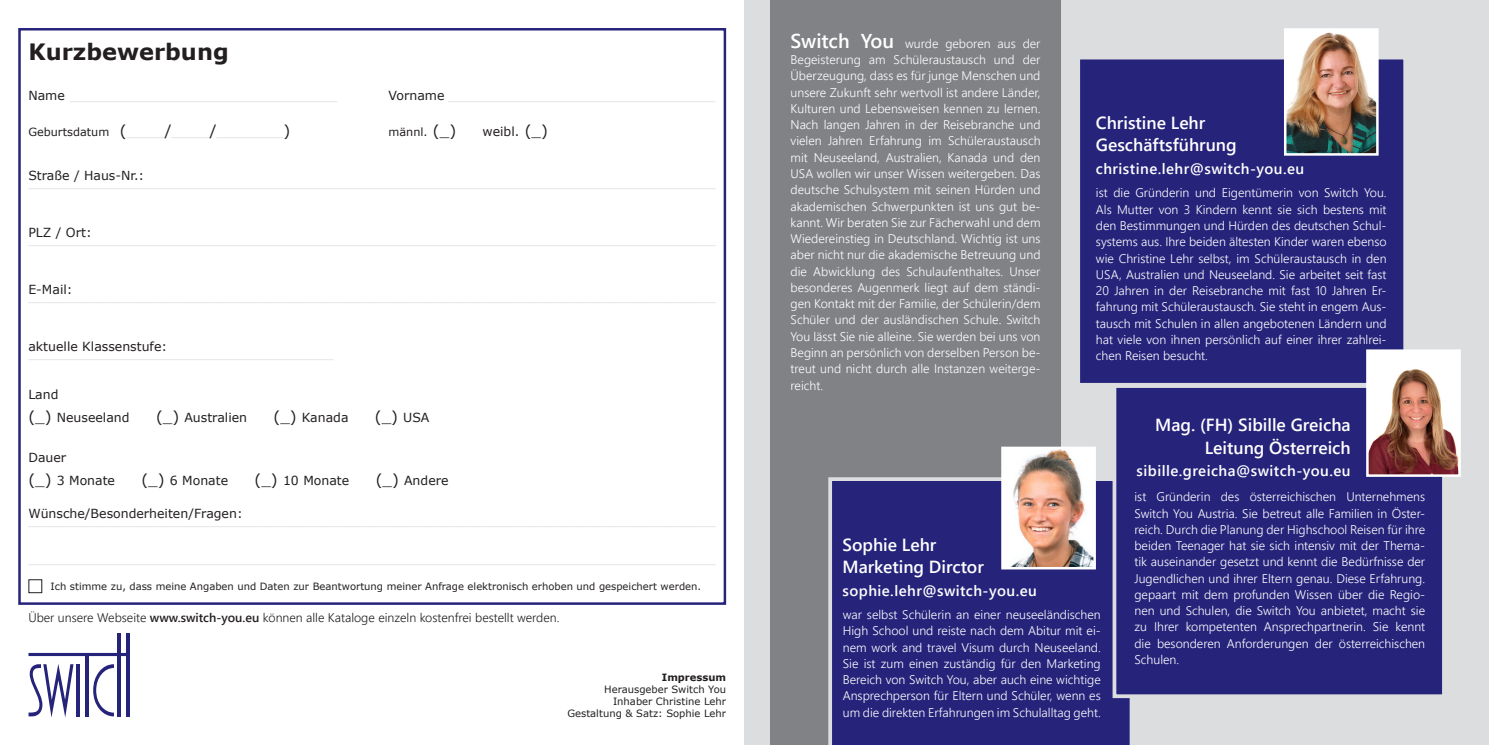
<style>
.page{position:relative;width:1489px;height:745px;background:#fff}
.page>*{position:absolute;margin:0;border:0;box-sizing:border-box;transform-origin:0 0}
.t1{font:78.12px "ARBONNIE";color:#26237b;scale:.8 1}
.t2{font:700 22.5px "Verdana";color:#231f20}
.t3{font:600 17.5px "Segoe UI";color:#fff}
.t4{font:15px "Verdana";color:#dcdddf}
.t5{font:600 15px "Segoe UI";letter-spacing:.03em;color:#fff}
.t6{font:15px "Verdana";color:#231f20}
.t7{font:300 12.5px/16.2px "Segoe UI";color:#fff;text-align:justify}
.t8{font:12.5px "Verdana";color:#231f20}
.t9{font:300 12.5px "Segoe UI";color:#231f20}
.t10{font:11.25px "Verdana";color:#231f20}
.t11{font:10px "Verdana";color:#231f20}
.t12{font:700 10px "Verdana";color:#231f20}
.s1{font-size:12.5px;color:#231f20}
.s2{font-size:11.25px;color:#231f20}
.s3{color:#231f20}
.s4{font-size:15px}
.s5{font-size:12.5px}
.s6{font-weight:600}
.s7{font-size:93.75px}
.s8{font-size:125px}
.s9{font-weight:600;font-size:20px}
</style>
<div class="page">
<hr style="left:28px;top:652px;width:100px;height:3px;background:#26237b">
<div style="left:28px;top:579px;width:14px;height:13px;border:1px solid #231f20"></div>
<div style="left:744px;top:0;width:744px;height:744px;background:#dcdddf"></div>
<div style="left:770px;top:0;width:290px;height:744px;background:#808285"></div>
<div style="left:828px;top:477px;width:302px;height:267px;background:#26237b"></div>
<div style="left:1112px;top:364px;width:333px;height:333px;background:#26237b;border:4px solid #dcdddf"></div>
<div style="left:1075px;top:54px;width:333px;height:333px;background:#26237b;border:5px solid #dcdddf"></div>
<img style="left:1286px;top:31px;width:89px;height:121px">
<div style="left:1283px;top:28px;width:95px;height:127px;border:2px solid #fff"></div>
<img style="left:1368px;top:352px;width:89px;height:121px">
<div style="left:1365px;top:349px;width:95px;height:127px;border:2px solid #fff"></div>
<img style="left:1004px;top:449px;width:88px;height:117px">
<div style="left:1001px;top:446px;width:94px;height:123px;border:2px solid #fff"></div>
<p class="t2" style="left:28px;top:36px;width:202px">Kurzbewerbung</p>
<p class="t4" style="left:28px;top:84px;width:310px"><span class="s1">Name</span> ____________________________</p>
<p class="t4" style="left:388px;top:84px;width:328px"><span class="s1">Vorname</span> ____________________________</p>
<p class="t4" style="left:28px;top:120px;width:263px"><span class="s2">Geburtsdatum</span> <span class="s3">(</span>____<span class="s3">/</span>____<span class="s3">/</span>_______<span class="s3">)</span></p>
<p class="t10" style="left:388px;top:124px;width:69px">männl. <span class="s4">(_)</span></p>
<p class="t8" style="left:482px;top:123px;width:67px">weibl. <span class="s4">(_)</span></p>
<p class="t8" style="left:28px;top:166px;width:117px">Straße / Haus-Nr.:</p>
<p class="t4" style="left:28px;top:171px;width:688px">________________________________________________________________________</p>
<p class="t8" style="left:28px;top:223px;width:65px">PLZ / Ort:</p>
<p class="t4" style="left:28px;top:228px;width:688px">________________________________________________________________________</p>
<p class="t8" style="left:28px;top:280px;width:46px">E-Mail:</p>
<p class="t4" style="left:28px;top:285px;width:688px">________________________________________________________________________</p>
<p class="t8" style="left:28px;top:337px;width:140px">aktuelle Klassenstufe:</p>
<p class="t4" style="left:28px;top:342px;width:307px">________________________________</p>
<p class="t8" style="left:28px;top:385px;width:32px">Land</p>
<p class="t8" style="left:28px;top:408px;width:103px"><span class="s4">(_)</span> Neuseeland</p>
<p class="t8" style="left:156px;top:408px;width:93px"><span class="s4">(_)</span> Australien</p>
<p class="t8" style="left:273px;top:408px;width:76px"><span class="s4">(_)</span> Kanada</p>
<p class="t6" style="left:375px;top:405px;width:56px">(_) <span class="s5">USA</span></p>
<p class="t8" style="left:28px;top:448px;width:39px">Dauer</p>
<p class="t8" style="left:28px;top:471px;width:88px"><span class="s4">(_)</span> 3 Monate</p>
<p class="t8" style="left:141px;top:471px;width:88px"><span class="s4">(_)</span> 6 Monate</p>
<p class="t8" style="left:254px;top:471px;width:96px"><span class="s4">(_)</span> 10 Monate</p>
<p class="t8" style="left:375px;top:471px;width:74px"><span class="s4">(_)</span> Andere</p>
<p class="t8" style="left:28px;top:504px;width:216px">Wünsche/Besonderheiten/Fragen:</p>
<p class="t4" style="left:28px;top:509px;width:688px">________________________________________________________________________</p>
<p class="t4" style="left:28px;top:546px;width:688px">________________________________________________________________________</p>
<p class="t11" style="left:51px;top:579px;width:652px">Ich stimme zu, dass meine Angaben und Daten zur Beantwortung meiner Anfrage elektronisch erhoben und gespeichert werden.</p>
<p class="t9" style="left:28px;top:605px;width:532px">Über unsere Webseite <span class="s6">www.switch-you.eu</span> können alle Kataloge einzeln kostenfrei bestellt werden.</p>
<p class="t1" style="left:28px;top:651px;width:132px">SWI<span class="s7">I</span>C<span class="s8">II</span></p>
<p class="t12" style="left:662px;top:670px;width:66px">Impressum</p>
<p class="t11" style="left:604px;top:682px;width:123px">Herausgeber Switch You</p>
<p class="t11" style="left:613px;top:694px;width:115px">Inhaber Christine Lehr</p>
<p class="t11" style="left:567px;top:706px;width:160px">Gestaltung &amp; Satz: Sophie Lehr</p>
<p class="t7" style="left:790px;top:34px;width:251px"><span class="s9">Switch You</span> wurde geboren aus der Begeisterung am Schüleraustausch und der Überzeugung, dass es für junge Menschen und unsere Zukunft sehr wertvoll ist andere Länder, Kulturen und Lebensweisen kennen zu lernen.<br>Nach langen Jahren in der Reisebranche und vielen Jahren Erfahrung im Schüleraustausch mit Neuseeland, Australien, Kanada und den USA wollen wir unser Wissen weitergeben. Das deutsche Schulsystem mit seinen Hürden und akademischen Schwerpunkten ist uns gut be&shy;kannt. Wir beraten Sie zur Fächerwahl und dem Wiedereinstieg in Deutschland. Wichtig ist uns aber nicht nur die akademische Betreuung und die Abwicklung des Schulaufenthaltes. Unser besonderes Augenmerk liegt auf dem ständi&shy;gen Kontakt mit der Familie, der Schülerin/dem Schüler und der ausländischen Schule. Switch You lässt Sie nie alleine. Sie werden bei uns von Beginn an persönlich von derselben Person be&shy;treut und nicht durch alle Instanzen weiterge&shy;reicht.</p>
<p class="t3" style="left:1095px;top:106px;width:111px">Christine Lehr</p>
<p class="t3" style="left:1095px;top:129px;width:142px">Geschäftsführung</p>
<p class="t5" style="left:1095px;top:154px;width:210px">christine.lehr@switch-you.eu</p>
<p class="t7" style="left:1095px;top:183px;width:292px">ist die Gründerin und Eigentümerin von Switch You.<br>Als Mutter von 3 Kindern kennt sie sich bestens mit den Bestimmungen und Hürden des deutschen Schul&shy;systems aus. Ihre beiden ältesten Kinder waren ebenso wie Christine Lehr selbst, im Schüleraustausch in den USA, Australien und Neuseeland. Sie arbeitet seit fast 20 Jahren in der Reisebranche mit fast 10 Jahren Er&shy;fahrung mit Schüleraustausch. Sie steht in engem Aus&shy;tausch mit Schulen in allen angebotenen Ländern und hat viele von ihnen persönlich auf einer ihrer zahlrei&shy;chen Reisen besucht.</p>
<p class="t3" style="left:1155px;top:408px;width:197px">Mag. (FH) Sibille Greicha</p>
<p class="t3" style="left:1204px;top:430px;width:147px">Leitung Österreich</p>
<p class="t5" style="left:1136px;top:456px;width:215px">sibille.greicha@switch-you.eu</p>
<p class="t3" style="left:842px;top:527px;width:95px">Sophie Lehr</p>
<p class="t3" style="left:842px;top:550px;width:143px">Marketing Dirctor</p>
<p class="t5" style="left:842px;top:576px;width:196px">sophie.lehr@switch-you.eu</p>
<p class="t7" style="left:842px;top:604px;width:259px">war selbst Schülerin an einer neuseeländischen High School und reiste nach dem Abitur mit ei&shy;nem work and travel Visum durch Neuseeland.<br>Sie ist zum einen zuständig für den Marketing Bereich von Switch You, aber auch eine wichtige Ansprechperson für Eltern und Schüler, wenn es um die direkten Erfahrungen im Schulalltag geht.</p>
<p class="t7" style="left:1134px;top:487px;width:292px">ist Gründerin des österreichischen Unternehmens Switch You Austria. Sie betreut alle Familien in Öster&shy;reich. Durch die Planung der Highschool Reisen für ihre beiden Teenager hat sie sich intensiv mit der Thema&shy;tik auseinander gesetzt und kennt die Bedürfnisse der Jugendlichen und ihrer Eltern genau. Diese Erfahrung. gepaart mit dem profunden Wissen über die Regio&shy;nen und Schulen, die Switch You anbietet, macht sie zu Ihrer kompetenten Ansprechpartnerin. Sie kennt die besonderen Anforderungen der österreichischen Schulen.</p>
</div>
